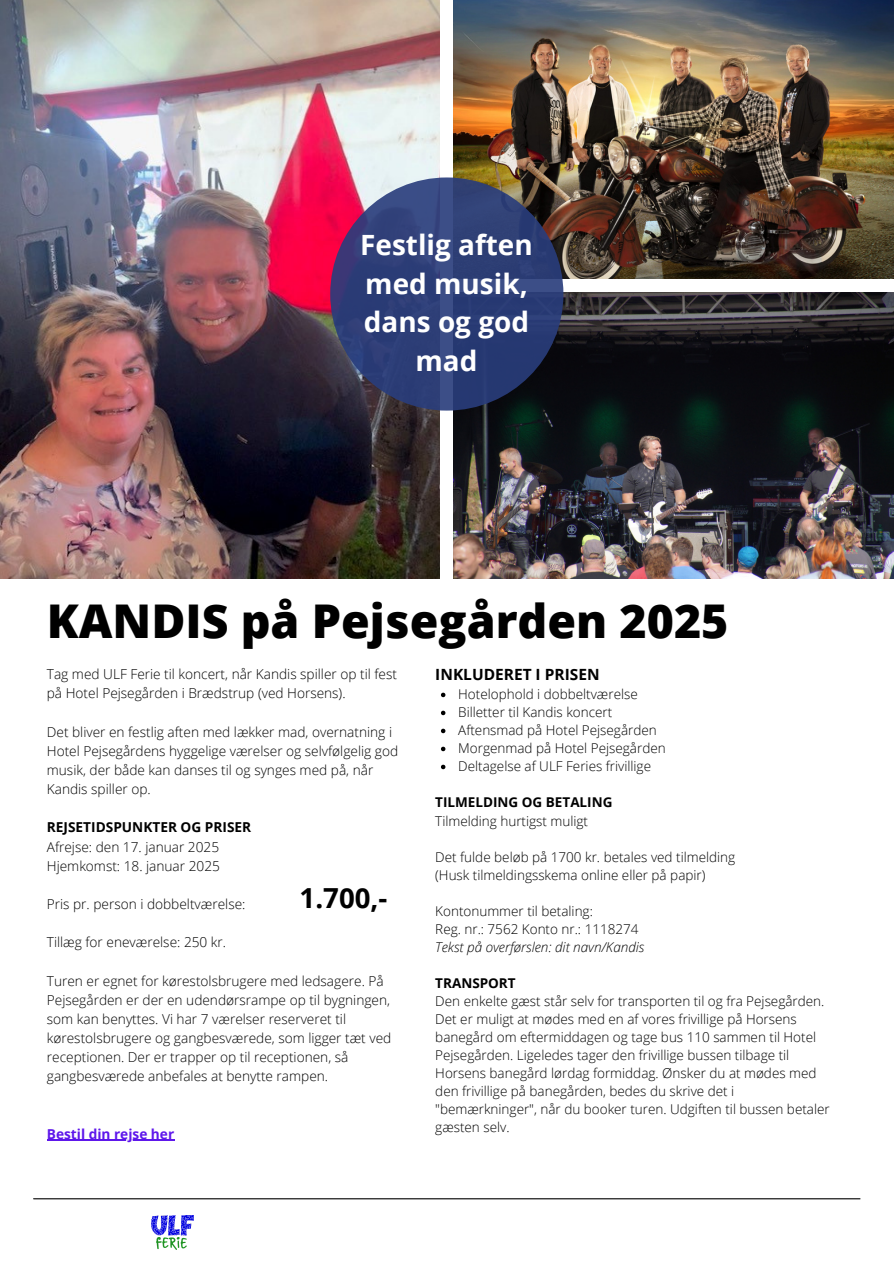
<style>
.page{position:relative;width:894px;height:1264px;background:#fff}
.page>*{position:absolute;margin:0;border:0;box-sizing:border-box;transform-origin:0 0}
.t1{font:800 46.5px "Open Sans";color:#000}
.t2{font:700 27.9px/38.8px "Open Sans";color:#fff;text-align:center}
.t3{font:700 27.6px "Open Sans";color:#000}
.t4{font:700 15.45px "Open Sans";color:#000}
.t5{font:300 13.65px/19.2px "Open Sans";color:#000}
.t6{font:700 13.65px "Open Sans";color:#000}
.t7{font:700 13.65px "Open Sans";color:#5e17eb}
.t8{font:300 13.5px/18px "Open Sans";color:#000}
.t9{font:italic 300 13.5px "Open Sans";color:#000}
.t10{font:700 13.5px "Open Sans";color:#000}
</style>
<div class="page">
<img style="left:0;top:0;width:439px;height:578px">
<img style="left:453px;top:0;width:440px;height:278px">
<img style="left:453px;top:293px;width:440px;height:285px">
<hr style="left:34px;top:1198px;width:825px;height:1px;background:#000">
<img style="left:151px;top:1215px;width:43px;height:34px">
<svg style="left:330px;top:177px;width:233px;height:233px;fill:#2d3e76"></svg>
<svg style="left:441px;top:692px;width:4px;height:5px"></svg>
<svg style="left:441px;top:710px;width:4px;height:5px"></svg>
<svg style="left:441px;top:728px;width:4px;height:5px"></svg>
<svg style="left:441px;top:746px;width:4px;height:5px"></svg>
<svg style="left:441px;top:764px;width:4px;height:5px"></svg>
<hr style="left:47px;top:1139px;width:127px;height:1px;background:#5e17eb">
<p class="t2" style="left:360px;top:224px;width:174px">Festlig aften med musik, dans og god mad</p>
<h1 class="t1" style="left:47px;top:588px;width:683px">KANDIS på Pejsegården 2025</h1>
<p class="t5" style="left:47px;top:664px;width:351px">Tag med ULF Ferie til koncert, når Kandis spiller op til fest på Hotel Pejsegården i Brædstrup (ved Horsens).</p>
<p class="t5" style="left:47px;top:722px;width:353px">Det bliver en festlig aften med lækker mad, overnatning i Hotel Pejsegårdens hyggelige værelser og selvfølgelig god musik, der både kan danses til og synges med på, når Kandis spiller op.</p>
<p class="t6" style="left:47px;top:817px;width:206px">REJSETIDSPUNKTER OG PRISER</p>
<p class="t5" style="left:47px;top:836px;width:174px">Afrejse: den 17. januar 2025</p>
<p class="t5" style="left:47px;top:855px;width:174px">Hjemkomst: 18. januar 2025</p>
<p class="t5" style="left:47px;top:894px;width:200px">Pris pr. person i dobbeltværelse:</p>
<p class="t5" style="left:47px;top:932px;width:181px">Tillæg for eneværelse: 250 kr.</p>
<p class="t5" style="left:47px;top:970px;width:346px">Turen er egnet for kørestolsbrugere med ledsagere. På Pejsegården er der en udendørsrampe op til bygningen, som kan benyttes. Vi har 7 værelser reserveret til kørestolsbrugere og gangbesværede, som ligger tæt ved receptionen. Der er trapper op til receptionen, så gangbesværede anbefales at benytte rampen.</p>
<p class="t3" style="left:299px;top:878px;width:89px">1.700,-</p>
<p class="t7" style="left:47px;top:1123px;width:129px">Bestil din rejse her</p>
<p class="t4" style="left:435px;top:663px;width:166px">INKLUDERET I PRISEN</p>
<p class="t8" style="left:458px;top:685px;width:181px">Hotelophold i dobbeltværelse</p>
<p class="t8" style="left:458px;top:703px;width:156px">Billetter til Kandis koncert</p>
<p class="t8" style="left:458px;top:721px;width:200px">Aftensmad på Hotel Pejsegården</p>
<p class="t8" style="left:458px;top:739px;width:209px">Morgenmad på Hotel Pejsegården</p>
<p class="t8" style="left:458px;top:757px;width:194px">Deltagelse af ULF Feries frivillige</p>
<p class="t10" style="left:435px;top:793px;width:179px">TILMELDING OG BETALING</p>
<h4 class="t8" style="left:435px;top:811px;width:154px">Tilmelding hurtigst muligt</h4>
<h2 class="t8" style="left:435px;top:847px;width:301px">Det fulde beløb på 1700 kr. betales ved tilmelding</h2>
<h3 class="t8" style="left:435px;top:865px;width:271px">(Husk tilmeldingsskema online eller på papir)</h3>
<p class="t8" style="left:435px;top:901px;width:159px">Kontonummer til betaling:</p>
<p class="t8" style="left:435px;top:919px;width:205px">Reg. nr.: 7562 Konto nr.: 1118274</p>
<p class="t9" style="left:435px;top:937px;width:210px">Tekst på overførslen: dit navn/Kandis</p>
<p class="t10" style="left:435px;top:973px;width:82px">TRANSPORT</p>
<p class="t8" style="left:435px;top:991px;width:390px">Den enkelte gæst står selv for transporten til og fra Pejsegården.</p>
<p class="t8" style="left:435px;top:1009px;width:396px">Det er muligt at mødes med en af vores frivillige på Horsens banegård om eftermiddagen og tage bus 110 sammen til Hotel Pejsegården. Ligeledes tager den frivillige bussen tilbage til Horsens banegård lørdag formiddag. Ønsker du at mødes med den frivillige på banegården, bedes du skrive det i "bemærkninger", når du booker turen. Udgiften til bussen betaler gæsten selv.</p>
</div>
